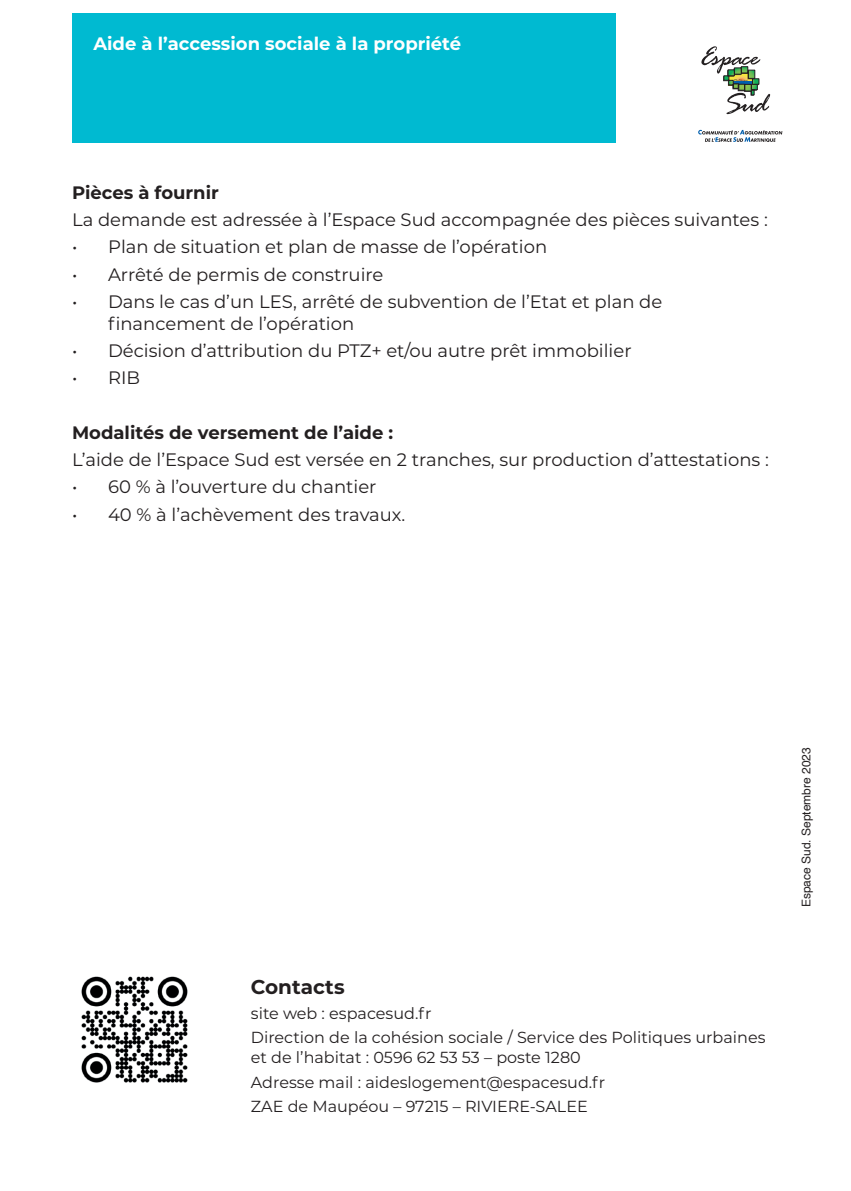
<style>
.page{position:relative;width:851px;height:1191px;background:#fff}
.page>*{position:absolute;margin:0;border:0;box-sizing:border-box;transform-origin:0 0}
.t1{font:700 20px "Montserrat";color:#231f20}
.t2{font:18px/21.6px "Montserrat";color:#231f20}
.t3{font:700 18px "Montserrat";color:#231f20}
.t4{font:700 18px "Montserrat";color:#fff}
.t5{font:16px/24.8px "Montserrat";color:#231f20}
.t6{font:12px "Helvetica";color:#231f20}
</style>
<div class="page">
<div style="left:72px;top:13px;width:543px;height:129px;background:#00bad1"></div>
<svg style="left:698px;top:130px;width:84px;height:12px"></svg>
<svg style="left:701px;top:46px;width:69px;height:68px"></svg>
<img style="left:81px;top:976px;width:107px;height:107px">
<p class="t4" style="left:93px;top:30px;width:369px">Aide à l’accession sociale à la propriété</p>
<p class="t3" style="left:72px;top:179px;width:148px">Pièces à fournir</p>
<p class="t2" style="left:72px;top:208px;width:697px">La demande est adressée à l’Espace Sud accompagnée des pièces suivantes :</p>
<p class="t2" style="left:72px;top:236px;width:476px">• Plan de situation et plan de masse de l’opération</p>
<p class="t2" style="left:72px;top:263px;width:313px">• Arrêté de permis de construire</p>
<p class="t2" style="left:108px;top:290px;width:555px;text-indent:-36px">• Dans le cas d’un LES, arrêté de subvention de l’Etat et plan de financement de l’opération</p>
<p class="t2" style="left:72px;top:339px;width:561px">• Décision d’attribution du PTZ+ et/ou autre prêt immobilier</p>
<p class="t2" style="left:72px;top:366px;width:70px">• RIB</p>
<p class="t3" style="left:72px;top:419px;width:323px">Modalités de versement de l’aide :</p>
<p class="t2" style="left:72px;top:448px;width:698px">L’aide de l’Espace Sud est versée en 2 tranches, sur production d’attestations :</p>
<p class="t2" style="left:72px;top:475px;width:306px">• 60 % à l’ouverture du chantier</p>
<p class="t2" style="left:72px;top:503px;width:335px">• 40 % à l’achèvement des travaux.</p>
<p class="t1" style="left:251px;top:972px;width:95px">Contacts</p>
<p class="t5" style="left:251px;top:1000px;width:516px">site web : espacesud.fr<br>Direction de la cohésion sociale / Service des Politiques urbaines</p>
<p class="t5" style="left:251px;top:1044px;width:356px">et de l’habitat : 0596 62 53 53 – poste 1280<br>Adresse mail : aideslogement@espacesud.fr<br>ZAE de Maupéou – 97215 – RIVIERE-SALEE</p>
<p class="t6" style="left:796px;top:907px;width:162px;rotate:-90deg">Espace Sud. Septembre 2023</p>
</div>
